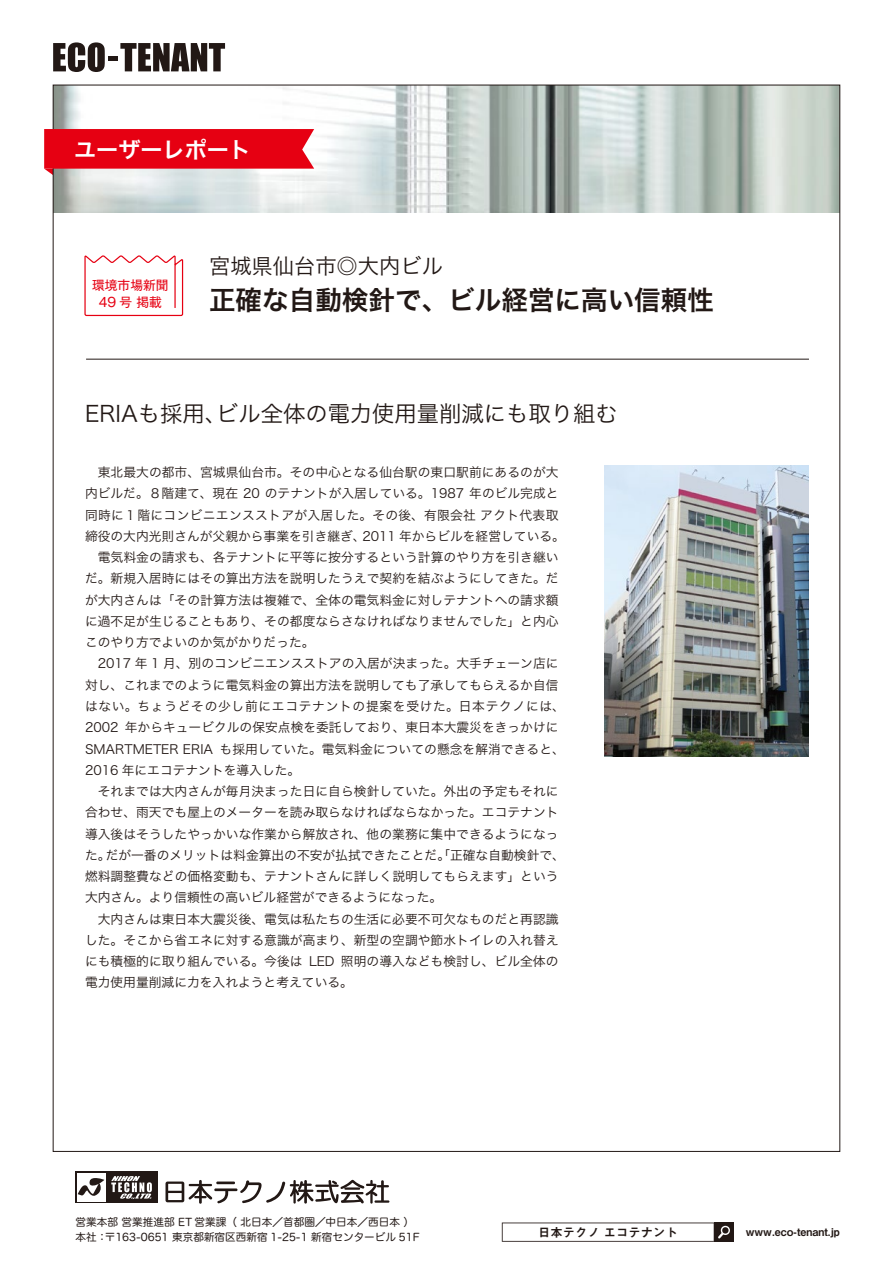
<style>
.page{position:relative;width:893px;height:1263px;background:#fff}
.page>*{position:absolute;margin:0;border:0;box-sizing:border-box;transform-origin:0 0}
.t1{font:26.55px "Hira Kaku Pro W6";color:#221815}
.t2{font:22.35px "Hira Kaku Pro W3";color:#221815}
.t3{font:22.05px "Hira Kaku Pro W6";color:#fff}
.t4{font:21.3px "Hira Kaku Pro W3";color:#221815}
.t5{font:12.75px/21.3px "Hira Kaku Pro W3";letter-spacing:.005em;color:#221815}
.t6{font:12.75px/17px "Gothic MB101 Pro";color:#e60012;text-align:center}
.t7{font:12.3px "Midashi Go Pro MB31";color:#221815}
.t8{font:10.8px "Midashi Go Pro MB31";color:#221815}
.t9{font:10.65px/14.9px "Hira Maru Pro W4";color:#221815}
</style>
<div class="page">
<img style="left:604px;top:466px;width:204px;height:290px">
<img style="left:55px;top:87px;width:783px;height:126px">
<svg style="left:53px;top:42px;width:52px;height:30px"></svg>
<div style="left:108px;top:56px;width:10px;height:5px;background:#221815"></div>
<svg style="left:120px;top:43px;width:105px;height:28px"></svg>
<svg style="left:84px;top:255px;width:100px;height:62px"></svg>
<hr style="left:86px;top:359px;width:723px;height:1px;background:#221815">
<div style="left:714px;top:1222px;width:20px;height:20px;background:#221815"></div>
<svg style="left:502px;top:1222px;width:228px;height:20px"></svg>
<svg style="left:44px;top:129px;width:270px;height:46px;background:#e52433"></svg>
<div style="left:75px;top:1171px;width:32px;height:32px;background:linear-gradient(to right,#fff,#fff)"></div>
<div style="left:77px;top:1173px;width:28px;height:28px;background:#fff"></div>
<div style="left:107px;top:1171px;width:51px;height:32px;background:#221815"></div>
<svg style="left:78px;top:1178px;width:26px;height:18px"></svg>
<svg style="left:111px;top:1176px;width:41px;height:23px"></svg>
<svg style="left:166px;top:1180px;width:223px;height:24px"></svg>
<h3 class="t3" style="left:74px;top:129px;width:178px">ユーザーレポート</h3>
<p class="t6" style="left:92px;top:275px;width:78px">環境市場新聞<br>49 号 掲載</p>
<h3 class="t4" style="left:209px;top:247px;width:235px">宮城県仙台市◎大内ビル</h3>
<h1 class="t1" style="left:209px;top:276px;width:506px">正確な自動検針で、ビル経営に高い信頼性</h1>
<h2 class="t2" style="left:85px;top:393px;width:534px">ERIAも採用、ビル全体の電力使用量削減にも取り組む</h2>
<p class="t5" style="left:85px;top:461px;width:481px">　東北最大の都市、宮城県仙台市。その中心となる仙台駅の東口駅前にあるのが大内ビルだ。８階建て、現在 20 のテナントが入居している。1987 年のビル完成と同時に１階にコンビニエンスストアが入居した。その後、有限会社 アクト代表取締役の大内光則さんが父親から事業を引き継ぎ、2011 年からビルを経営している。　電気料金の請求も、各テナントに平等に按分するという計算のやり方を引き継いだ。新規入居時にはその算出方法を説明したうえで契約を結ぶようにしてきた。だが大内さんは「その計算方法は複雑で、全体の電気料金に対しテナントへの請求額に過不足が生じることもあり、その都度ならさなければなりませんでした」と内心このやり方でよいのか気がかりだった。<br>　2017 年 1 月、別のコンビニエンスストアの入居が決まった。大手チェーン店に対し、これまでのように電気料金の算出方法を説明しても了承してもらえるか自信はない。ちょうどその少し前にエコテナントの提案を受けた。日本テクノには、2002 年からキュービクルの保安点検を委託しており、東日本大震災をきっかけにSMARTMETER ERIA も採用していた。電気料金についての懸念を解消できると、2016 年にエコテナントを導入した。<br>　それまでは大内さんが毎月決まった日に自ら検針していた。外出の予定もそれに合わせ、雨天でも屋上のメーターを読み取らなければならなかった。エコテナント導入後はそうしたやっかいな作業から解放され、他の業務に集中できるようになった。だが一番のメリットは料金算出の不安が払拭できたことだ。「正確な自動検針で、燃料調整費などの価格変動も、テナントさんに詳しく説明してもらえます」という大内さん。より信頼性の高いビル経営ができるようになった。<br>　大内さんは東日本大震災後、電気は私たちの生活に必要不可欠なものだと再認識した。そこから省エネに対する意識が高まり、新型の空調や節水トイレの入れ替えにも積極的に取り組んでいる。今後は LED 照明の導入なども検討し、ビル全体の電力使用量削減に力を入れようと考えている。</p>
<p class="t9" style="left:75px;top:1214px;width:346px">営業本部 営業推進部 ET 営業課（ 北日本／首都圏／中日本／西日本 ）本社：〒163-0651 東京都新宿区西新宿 1-25-1 新宿センタービル 51F</p>
<p class="t7" style="left:538px;top:1223px;width:141px">日本テクノ エコテナント</p>
<p class="t8" style="left:746px;top:1223px;width:96px">www.eco-tenant.jp</p>
</div>
